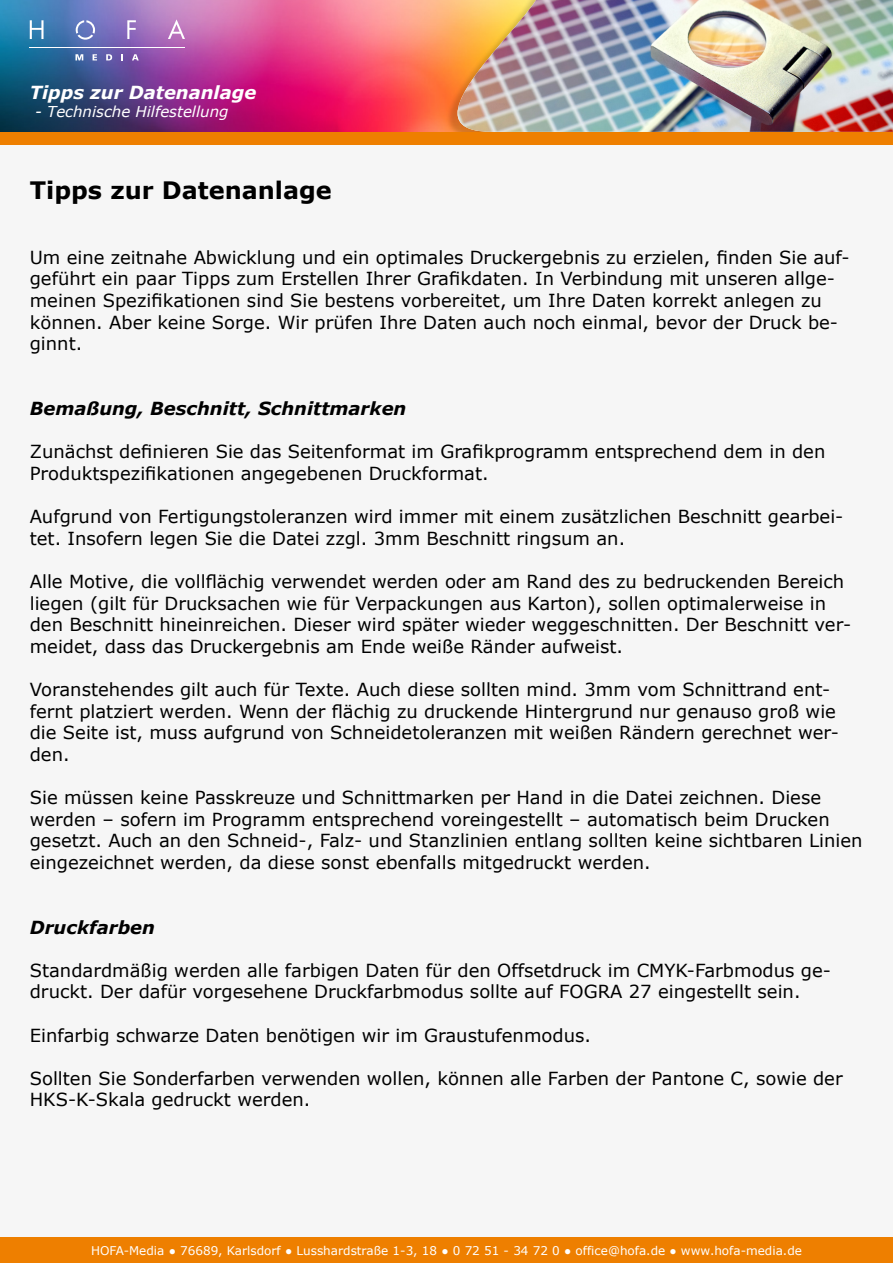
<style>
.page{position:relative;width:893px;height:1263px;background:#f6f6f6}
.page>*{position:absolute;margin:0;border:0;box-sizing:border-box;transform-origin:0 0}
.t1{font:700 24px "Verdana";color:#000}
.t2{font:18px/21.6px "Verdana";color:#000}
.t3{font:italic 700 18px "Verdana";color:#000}
.t4{font:italic 700 18px "Verdana";color:#fff}
.t5{font:italic 15px "Verdana";color:#fff}
.t6{font:12px "Verdana";color:#fff}
</style>
<div class="page">
<img style="left:0;top:0;width:362px;height:132px">
<svg style="left:362px;top:0;width:96px;height:132px;background:#fd7662"></svg>
<img style="left:458px;top:0;width:435px;height:132px">
<div style="left:0;top:1237px;width:893px;height:26px;background:#ee7f00"></div>
<svg style="left:30px;top:20px;width:14px;height:19px"></svg>
<svg style="left:127px;top:20px;width:9px;height:19px"></svg>
<svg style="left:168px;top:19px;width:17px;height:20px"></svg>
<hr style="left:30px;top:47px;width:155px;height:1px;background:#fff">
<svg style="left:76px;top:20px;width:19px;height:20px"></svg>
<svg style="left:75px;top:54px;width:8px;height:6px"></svg>
<svg style="left:93px;top:54px;width:4px;height:6px"></svg>
<svg style="left:106px;top:54px;width:6px;height:6px"></svg>
<svg style="left:121px;top:54px;width:2px;height:6px"></svg>
<svg style="left:132px;top:54px;width:7px;height:6px"></svg>
<div style="left:0;top:132px;width:893px;height:13px;background:#ee7f00"></div>
<p class="t4" style="left:30px;top:80px;width:228px">Tipps zur Datenanlage</p>
<p class="t5" style="left:35px;top:101px;width:195px">- Technische Hilfestellung</p>
<p class="t1" style="left:30px;top:173px;width:304px">Tipps zur Datenanlage</p>
<p class="t2" style="left:30px;top:246px;width:821px">Um eine zeitnahe Abwicklung und ein optimales Druckergebnis zu erzielen, finden Sie auf&shy;geführt ein paar Tipps zum Erstellen Ihrer Grafikdaten. In Verbindung mit unseren allge&shy;meinen Spezifikationen sind Sie bestens vorbereitet, um Ihre Daten korrekt anlegen zu können. Aber keine Sorge. Wir prüfen Ihre Daten auch noch einmal, bevor der Druck be&shy;ginnt.</p>
<p class="t3" style="left:30px;top:396px;width:378px">Bemaßung, Beschnitt, Schnittmarken</p>
<p class="t2" style="left:30px;top:441px;width:797px">Zunächst definieren Sie das Seitenformat im Grafikprogramm entsprechend dem in den<br>Produktspezifikationen angegebenen Druckformat.</p>
<p class="t2" style="left:30px;top:506px;width:815px">Aufgrund von Fertigungstoleranzen wird immer mit einem zusätzlichen Beschnitt gearbei&shy;tet. Insofern legen Sie die Datei zzgl. 3mm Beschnitt ringsum an.</p>
<p class="t2" style="left:30px;top:570px;width:823px">Alle Motive, die vollflächig verwendet werden oder am Rand des zu bedruckenden Bereich liegen (gilt für Drucksachen wie für Verpackungen aus Karton), sollen optimalerweise in den Beschnitt hineinreichen. Dieser wird später wieder weggeschnitten. Der Beschnitt ver&shy;meidet, dass das Druckergebnis am Ende weiße Ränder aufweist.</p>
<p class="t2" style="left:30px;top:678px;width:811px">Voranstehendes gilt auch für Texte. Auch diese sollten mind. 3mm vom Schnittrand ent&shy;fernt platziert werden. Wenn der flächig zu druckende Hintergrund nur genauso groß wie die Seite ist, muss aufgrund von Schneidetoleranzen mit weißen Rändern gerechnet wer&shy;den.</p>
<p class="t2" style="left:30px;top:786px;width:834px">Sie müssen keine Passkreuze und Schnittmarken per Hand in die Datei zeichnen. Diese werden – sofern im Programm entsprechend voreingestellt – automatisch beim Drucken gesetzt. Auch an den Schneid-, Falz- und Stanzlinien entlang sollten keine sichtbaren Linien eingezeichnet werden, da diese sonst ebenfalls mitgedruckt werden.</p>
<p class="t3" style="left:30px;top:914px;width:127px">Druckfarben</p>
<p class="t2" style="left:30px;top:959px;width:803px">Standardmäßig werden alle farbigen Daten für den Offsetdruck im CMYK-Farbmodus ge&shy;druckt. Der dafür vorgesehene Druckfarbmodus sollte auf FOGRA 27 eingestellt sein.</p>
<p class="t2" style="left:30px;top:1024px;width:563px">Einfarbig schwarze Daten benötigen wir im Graustufenmodus.</p>
<p class="t2" style="left:30px;top:1067px;width:814px">Sollten Sie Sonderfarben verwenden wollen, können alle Farben der Pantone C, sowie der<br>HKS-K-Skala gedruckt werden.</p>
<p class="t6" style="left:91px;top:1242px;width:712px">HOFA-Media ● 76689, Karlsdorf ● Lusshardstraße 1-3, 18 ● 0 72 51 - 34 72 0 ● office@hofa.de ● www.hofa-media.de</p>
</div>
